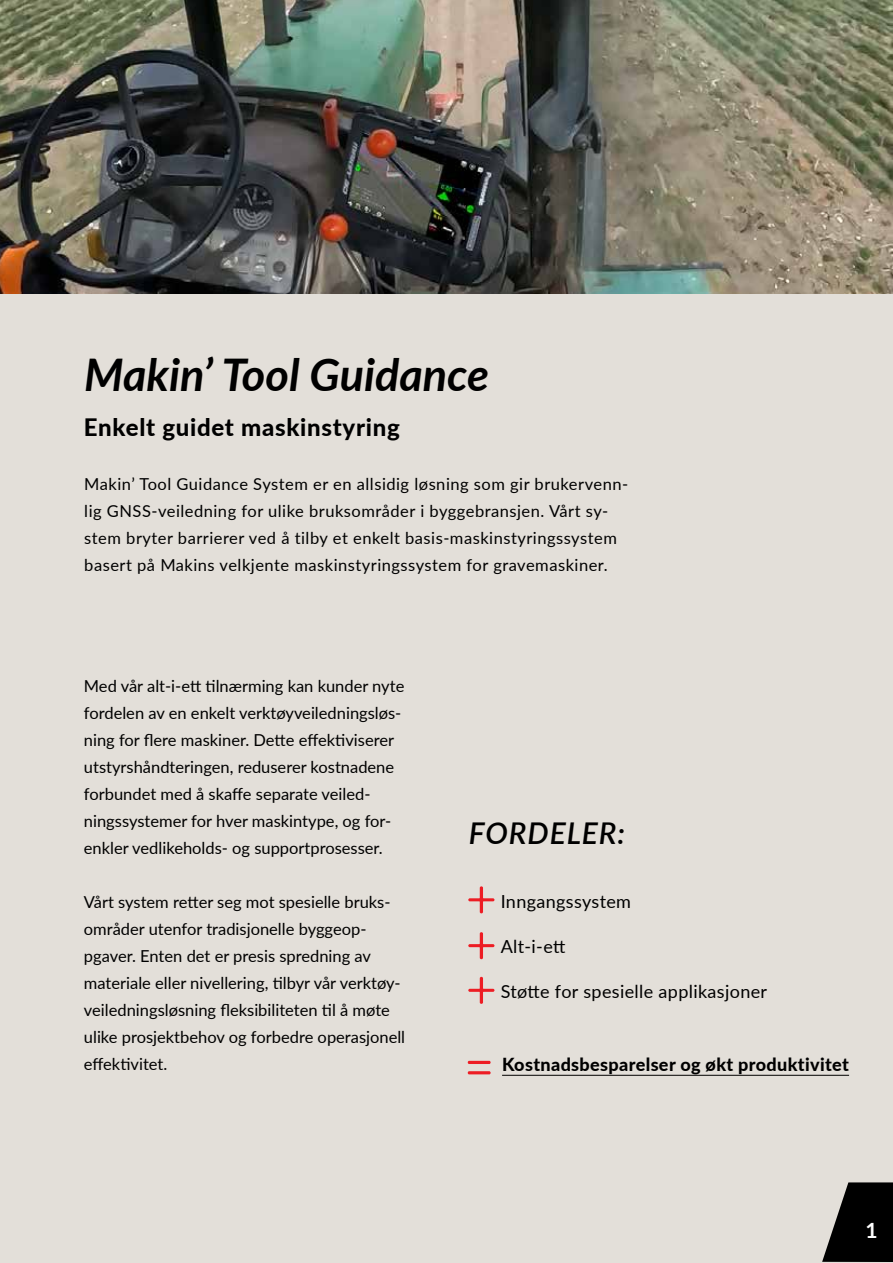
<style>
.page{position:relative;width:893px;height:1263px;background:#fff}
.page>*{position:absolute;margin:0;border:0;box-sizing:border-box;transform-origin:0 0}
.t1{font:italic 700 45px "Lato";color:#000}
.t2{font:italic 600 30px "Lato";letter-spacing:.03em;color:#000}
.t3{font:800 24px "Lato";letter-spacing:.03em;color:#000}
.t4{font:700 21px "Lato";color:#fff}
.t5{font:18px "Lato";letter-spacing:.02em;color:#000}
.t6{font:800 18px "Lato";letter-spacing:.02em;color:#000}
.t7{font:16.5px/27px "Lato";color:#000}
.t8{font:16.5px/27px "Lato";letter-spacing:.03em;color:#000}
</style>
<div class="page">
<div style="left:0;top:173px;width:893px;height:1090px;background:#e3dfd9"></div>
<img style="left:0;top:0;width:893px;height:294px">
<svg style="left:822px;top:1182px;width:71px;height:80px"></svg>
<hr style="left:468px;top:1061px;width:23px;height:3px;background:#ed1d24">
<hr style="left:468px;top:1071px;width:23px;height:3px;background:#ed1d24">
<svg style="left:468px;top:886px;width:26px;height:27px"></svg>
<svg style="left:468px;top:932px;width:26px;height:27px"></svg>
<svg style="left:468px;top:977px;width:26px;height:27px"></svg>
<hr style="left:502px;top:1075px;width:347px;height:1px;background:#000">
<h1 class="t1" style="left:84px;top:341px;width:406px">Makin’ Tool Guidance</h1>
<h3 class="t3" style="left:84px;top:410px;width:317px">Enkelt guidet maskinstyring</h3>
<p class="t8" style="left:84px;top:470px;width:545px">Makin’ Tool Guidance System er en allsidig løsning som gir brukervenn&shy;lig GNSS-veiledning for ulike bruksområder i byggebransjen. Vårt sy&shy;stem bryter barrierer ved å tilby et enkelt basis-maskinstyringssystem basert på Makins velkjente maskinstyringssystem for gravemaskiner.</p>
<p class="t7" style="left:84px;top:672px;width:322px">Med vår alt-i-ett tilnærming kan kunder nyte fordelen av en enkelt verktøyveiledningsløs&shy;ning for flere maskiner. Dette effektiviserer utstyrshåndteringen, reduserer kostnadene forbundet med å skaffe separate veiled&shy;ningssystemer for hver maskintype, og for&shy;enkler vedlikeholds- og supportprosesser.</p>
<p class="t7" style="left:84px;top:888px;width:323px">Vårt system retter seg mot spesielle bruks&shy;områder utenfor tradisjonelle byggeop&shy;pgaver. Enten det er presis spredning av materiale eller nivellering, tilbyr vår verktøy&shy;veiledningsløsning fleksibiliteten til å møte ulike prosjektbehov og forbedre operasjonell effektivitet.</p>
<h2 class="t2" style="left:469px;top:811px;width:158px">FORDELER:</h2>
<p class="t5" style="left:501px;top:888px;width:132px">Inngangssystem</p>
<p class="t5" style="left:501px;top:933px;width:66px">Alt-i-ett</p>
<p class="t5" style="left:501px;top:978px;width:268px">Støtte for spesielle applikasjoner</p>
<p class="t6" style="left:502px;top:1051px;width:348px">Kostnadsbesparelser og økt produktivitet</p>
<p class="t4" style="left:865px;top:1215px;width:14px">1</p>
</div>
